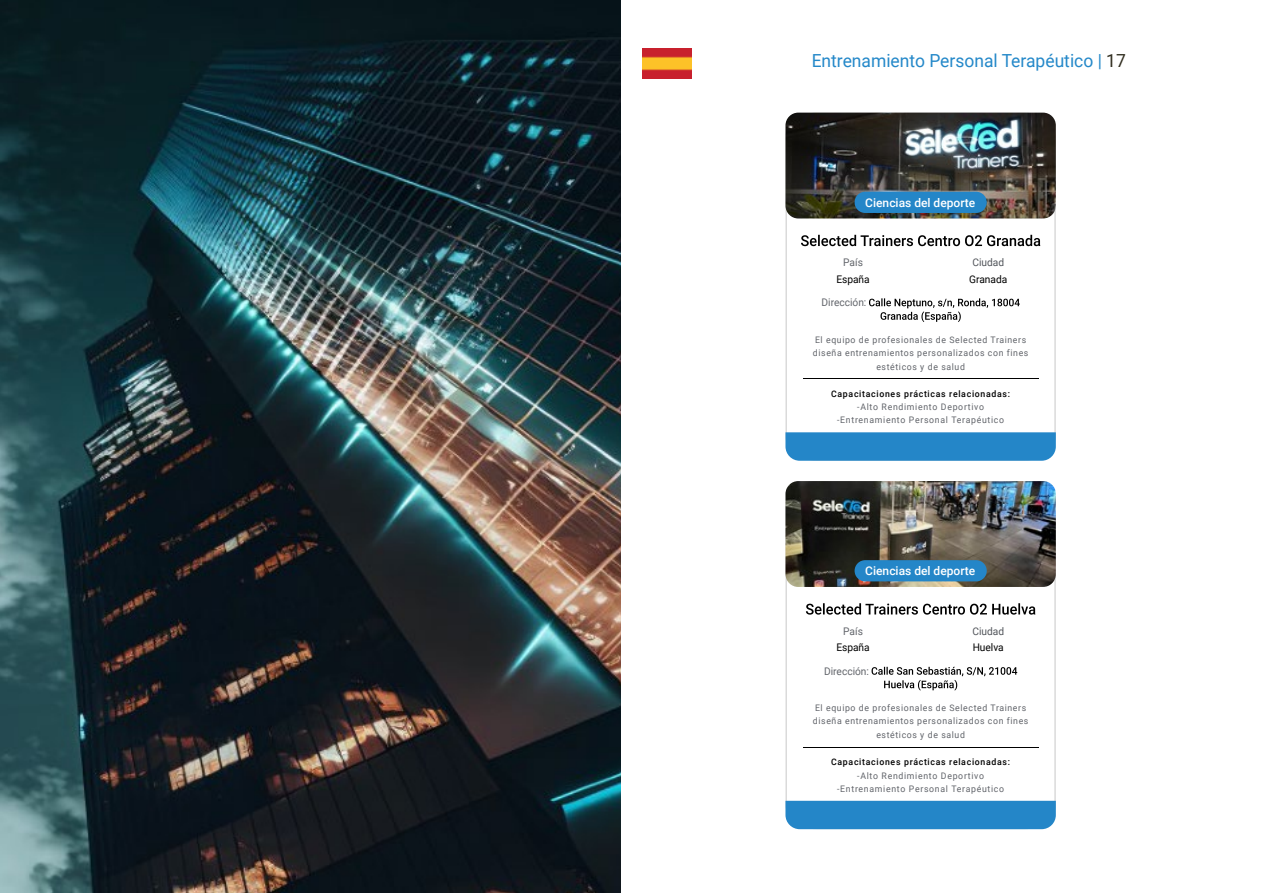
<style>
.page{position:relative;width:1263px;height:893px;background:#fff}
.page>*{position:absolute;margin:0;border:0;box-sizing:border-box;transform-origin:0 0}
.t1{font:18px "Roboto";color:#2488c9}
.t2{font:500 12px "Roboto";color:#fff}
.t3{font:10.5px "Roboto";color:#61646a}
.t4{font:10.5px "Roboto";color:#000}
.t5{font:10.5px "Roboto";color:#52555b}
.t6{font:9px/13.5px "Roboto";letter-spacing:.07em;color:#61646a;text-align:center}
.t7{font:500 9px "Roboto";letter-spacing:.08em;color:#000}
.s1{color:#312e20}
</style>
<div class="page">
<img style="left:0;top:0;width:621px;height:893px">
<svg style="left:785px;top:112px;width:271px;height:320px"></svg>
<img style="left:785px;top:113px;width:271px;height:105px">
<div style="left:854px;top:192px;width:133px;height:21px;background:#2486c8;border-radius:11px"></div>
<svg style="left:785px;top:432px;width:271px;height:29px;background:#2b89c9"></svg>
<hr style="left:803px;top:378px;width:235px;height:1px;background:#000">
<svg style="left:801px;top:235px;width:239px;height:11px"></svg>
<svg style="left:869px;top:298px;width:151px;height:24px"></svg>
<svg style="left:785px;top:587px;width:271px;height:243px"></svg>
<img style="left:785px;top:481px;width:271px;height:106px">
<div style="left:854px;top:560px;width:133px;height:21px;background:#2486c8;border-radius:11px"></div>
<div style="left:785px;top:801px;width:271px;height:28px;background:#2486c8"></div>
<hr style="left:803px;top:747px;width:235px;height:1px;background:#000">
<svg style="left:806px;top:603px;width:229px;height:12px"></svg>
<svg style="left:871px;top:667px;width:146px;height:24px"></svg>
<img style="left:642px;top:49px;width:49px;height:30px">
<h1 class="t1" style="left:812px;top:48px;width:316px">Entrenamiento Personal Terapéutico | <span class="s1">17</span></h1>
<h2 class="t2" style="left:865px;top:194px;width:112px">Ciencias del deporte</h2>
<p class="t3" style="left:843px;top:255px;width:21px">País</p>
<p class="t4" style="left:836px;top:271px;width:35px">España</p>
<p class="t5" style="left:972px;top:255px;width:33px">Ciudad</p>
<p class="t4" style="left:969px;top:271px;width:40px">Granada</p>
<p class="t3" style="left:821px;top:295px;width:46px">Dirección:</p>
<p class="t6" style="left:813px;top:332px;width:217px">El equipo de profesionales de Selected Trainers diseña entrenamientos personalizados con fines estéticos y de salud</p>
<p class="t7" style="left:831px;top:387px;width:180px">Capacitaciones prácticas relacionadas:</p>
<p class="t6" style="left:837px;top:400px;width:168px">-Alto Rendimiento Deportivo -Entrenamiento Personal Terapéutico</p>
<h2 class="t2" style="left:865px;top:563px;width:112px">Ciencias del deporte</h2>
<p class="t3" style="left:843px;top:624px;width:21px">País</p>
<p class="t4" style="left:836px;top:640px;width:35px">España</p>
<p class="t5" style="left:972px;top:624px;width:33px">Ciudad</p>
<p class="t4" style="left:973px;top:640px;width:33px">Huelva</p>
<p class="t3" style="left:824px;top:664px;width:46px">Dirección:</p>
<p class="t6" style="left:813px;top:701px;width:217px">El equipo de profesionales de Selected Trainers diseña entrenamientos personalizados con fines estéticos y de salud</p>
<p class="t7" style="left:831px;top:756px;width:180px">Capacitaciones prácticas relacionadas:</p>
<p class="t6" style="left:837px;top:768px;width:168px">-Alto Rendimiento Deportivo -Entrenamiento Personal Terapéutico</p>
</div>
